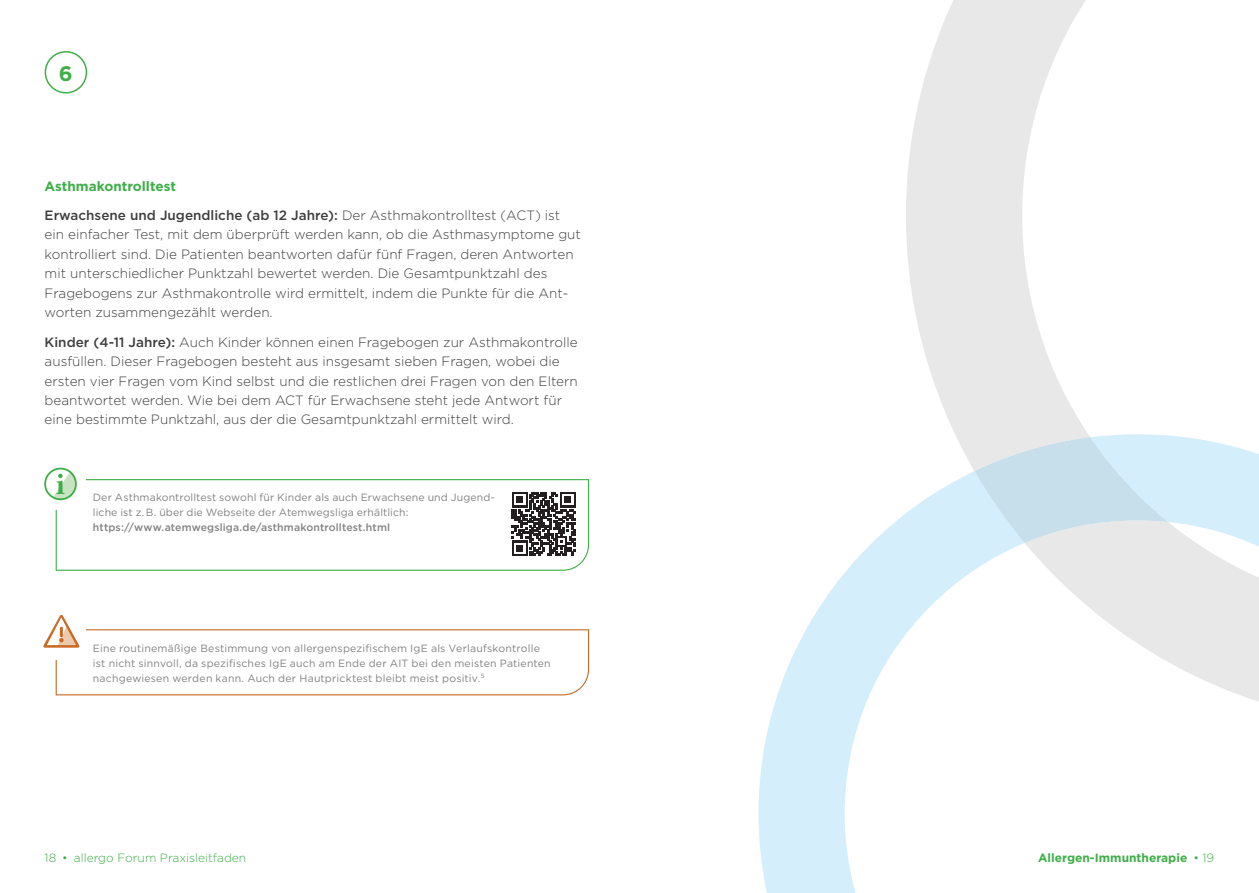
<style>
.page{position:relative;width:1259px;height:893px;background:#fff}
.page>*{position:absolute;margin:0;border:0;box-sizing:border-box;transform-origin:0 0}
.t1{font:700 21px "Gotham";color:#40ae49}
.t2{font:300 13.5px/19.5px "Gotham";color:#3e3e3f}
.t3{font:500 13.5px/29.2px "Gotham";color:#3e3e3f}
.t4{font:300 12px "Gotham";color:#40ae49}
.t5{font:700 12px "Gotham";color:#40ae49}
.t6{font:10.5px/15px "Gotham";letter-spacing:.015em;color:#838283}
.t7{font:500 10.5px "Gotham";letter-spacing:.01em;color:#838283}
.s1{font-weight:700;color:#40ae49}
.s2{font-weight:300}
.s3{font-weight:500}
</style>
<div class="page">
<svg style="left:906px;top:0;width:182px;height:434px;fill:#e9e8e9"></svg>
<svg style="left:758px;top:434px;width:501px;height:459px"></svg>
<svg style="left:974px;top:437px;width:194px;height:106px;background:#d0e4ee"></svg>
<div style="left:45px;top:51px;width:42px;height:43px;border:2px solid #40ae49;border-radius:50%"></div>
<svg style="left:56px;top:479px;width:533px;height:92px"></svg>
<div style="left:26px;top:450px;width:60px;height:59px;background:#fff"></div>
<svg style="left:44px;top:468px;width:33px;height:32px"></svg>
<svg style="left:43px;top:615px;width:546px;height:80px"></svg>
<svg style="left:512px;top:492px;width:63px;height:64px"></svg>
<h1 class="t1" style="left:59px;top:59px;width:15px">6</h1>
<p class="t3" style="left:45px;top:171px;width:517px"><span class="s1">Asthmakontrolltest<br></span>Erwachsene und Jugendliche (ab 12 Jahre): <span class="s2">Der Asthmakontrolltest (ACT) ist</span></p>
<p class="t2" style="left:45px;top:224px;width:538px">ein einfacher Test, mit dem überprüft werden kann, ob die Asthmasymptome gut kontrolliert sind. Die Patienten beantworten dafür fünf Fragen, deren Antworten mit unterschiedlicher Punktzahl bewertet werden. Die Gesamtpunktzahl des Fragebogens zur Asthmakontrolle wird ermittelt, indem die Punkte für die Ant&shy;worten zusammengezählt werden.</p>
<p class="t2" style="left:45px;top:332px;width:534px"><span class="s3">Kinder (4-11 Jahre):</span> Auch Kinder können einen Fragebogen zur Asthmakontrolle ausfüllen. Dieser Fragebogen besteht aus insgesamt sieben Fragen, wobei die ersten vier Fragen vom Kind selbst und die restlichen drei Fragen von den Eltern beantwortet werden. Wie bei dem ACT für Erwachsene steht jede Antwort für eine bestimmte Punktzahl, aus der die Gesamtpunktzahl ermittelt wird.</p>
<p class="t6" style="left:93px;top:490px;width:403px">Der Asthmakontrolltest sowohl für Kinder als auch Erwachsene und Jugend&shy;liche ist z. B. über die Webseite der Atemwegsliga erhältlich:</p>
<p class="t7" style="left:93px;top:521px;width:299px">https://www.atemwegsliga.de/asthmakontrolltest.html</p>
<p class="t6" style="left:93px;top:640px;width:459px">Eine routinemäßige Bestimmung von allergenspezifischem IgE als Verlaufskontrolle ist nicht sinnvoll, da spezifisches IgE auch am Ende der AIT bei den meisten Patienten nachgewiesen werden kann. Auch der Hautpricktest bleibt meist positiv.<sup>5</sup></p>
<p class="t4" style="left:45px;top:850px;width:203px">18 • allergo Forum Praxisleitfaden</p>
<p class="t5" style="left:1038px;top:850px;width:178px">Allergen-Immuntherapie <span class="s2">• 19</span></p>
</div>
